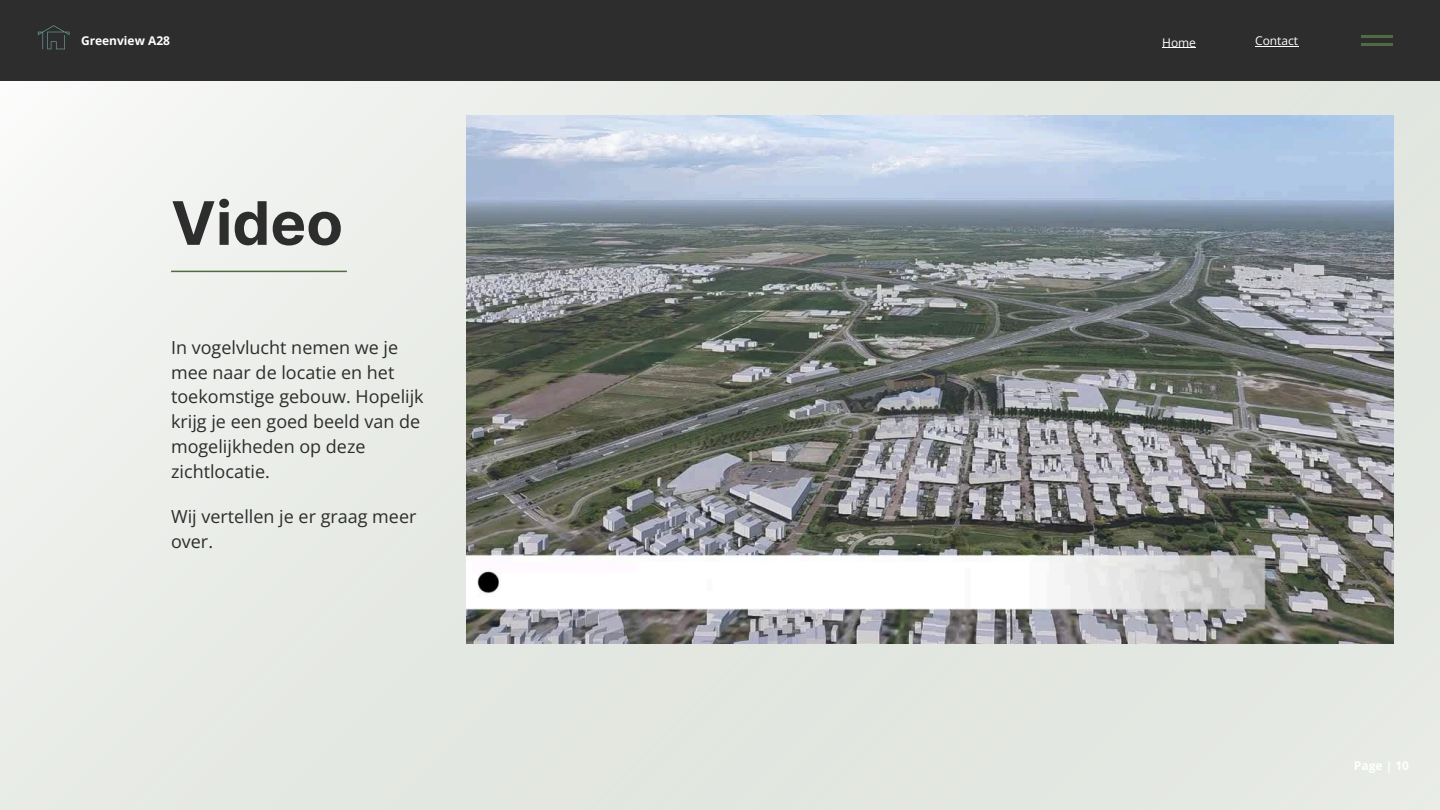
<style>
.page{position:relative;width:1440px;height:810px;background:#fff}
.page>*{position:absolute;margin:0;border:0;box-sizing:border-box;transform-origin:0 0}
.t1{font:700 60px "Inter";color:#2d2d2d}
.t2{font:18px/24.8px "Open Sans";color:#2d2d2d}
.t3{font:700 12px "Open Sans";color:#fff}
.t4{font:12px "Open Sans";color:#fff}
</style>
<div class="page">
<div style="left:0;top:0;width:1440px;height:810px;background:linear-gradient(to right,#eceeea,#e1e5df)"></div>
<div style="left:0;top:0;width:1440px;height:81px;background:#2d2d2d"></div>
<hr style="left:1362px;top:36px;width:31px;height:2px;background:#516a42">
<hr style="left:1362px;top:43px;width:31px;height:2px;background:#516a42">
<svg style="left:38px;top:25px;width:31px;height:24px"></svg>
<hr style="left:171px;top:271px;width:176px;height:1px;background:#516a42">
<img style="left:467px;top:116px;width:926px;height:528px">
<hr style="left:1255px;top:46px;width:43px;height:1px;background:#fff">
<hr style="left:1162px;top:48px;width:34px;height:1px;background:#fff">
<h2 class="t3" style="left:81px;top:32px;width:91px">Greenview A28</h2>
<p class="t1" style="left:171px;top:187px;width:173px">Video</p>
<h1 class="t2" style="left:171px;top:334px;width:254px">In vogelvlucht nemen we je mee naar de locatie en het toekomstige gebouw. Hopelijk krijg je een goed beeld van de mogelijkheden op deze zichtlocatie.</h1>
<h2 class="t2" style="left:171px;top:504px;width:247px">Wij vertellen je er graag meer over.</h2>
<p class="t4" style="left:1162px;top:34px;width:35px">Home</p>
<h3 class="t4" style="left:1255px;top:32px;width:45px">Contact</h3>
<p class="t3" style="left:1354px;top:757px;width:57px">Page | 10</p>
</div>
